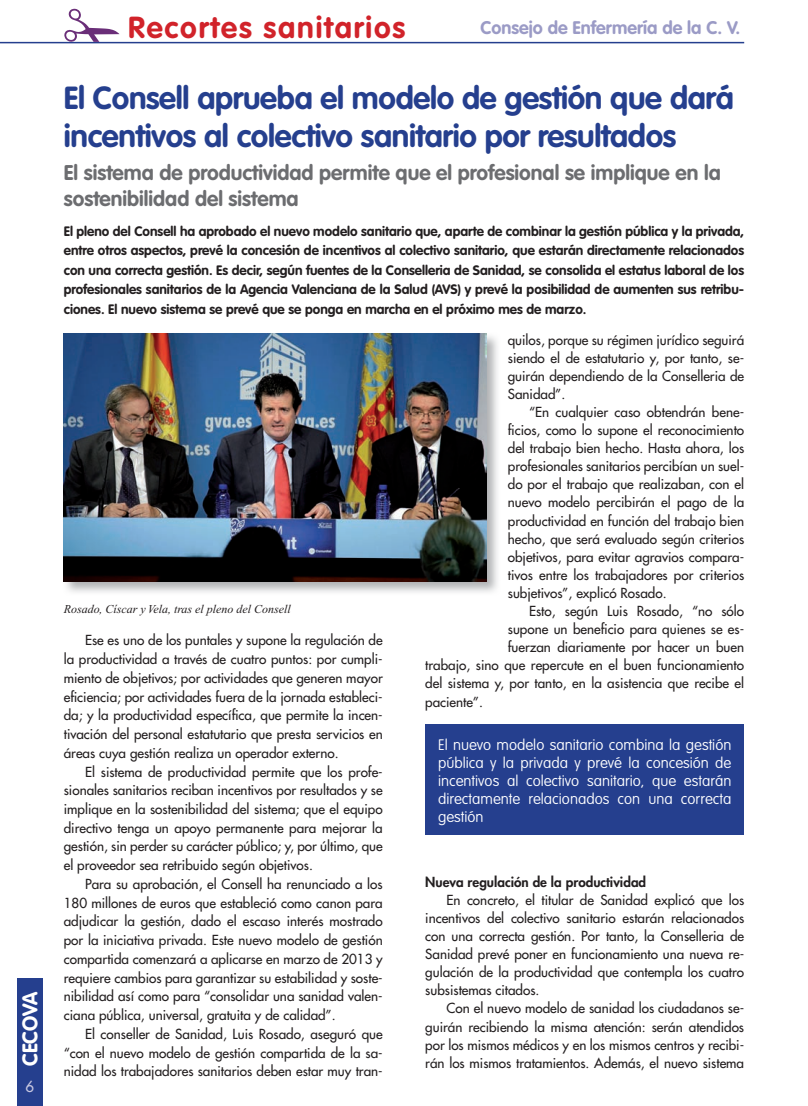
<style>
.page{position:relative;width:808px;height:1106px;background:#fff}
.page>*{position:absolute;margin:0;border:0;box-sizing:border-box;transform-origin:0 0}
.t1{font:700 31.5px/37.8px "VAG Rounded";letter-spacing:-.01em;color:#253f8e}
.t2{font:700 30px "VAG Rounded";letter-spacing:.06em;color:#d1232a}
.t3{font:700 21px/25.2px "VAG Rounded";color:#6c6d70}
.t4{font:700 21px "VAG Rounded";color:#fff}
.t5{font:700 18px "VAG Rounded";color:#9b9bc6}
.t6{font:100 15px/18px "VAG Rounded";color:#fff;text-align:justify}
.t7{font:15px "Futura";color:#c7c7e0}
.t8{font:13.5px/18.1px "Futura";color:#231f20;text-align:justify}
.t9{font:700 13.5px/19.5px "VAG Rounded";color:#231f20;text-align:justify}
.t10{font:800 13.5px "Futura";color:#231f20}
.t11{font:italic 12px "Times New Roman";color:#231f20}
</style>
<div class="page">
<div style="left:17px;top:978px;width:26px;height:128px;background:#253f8e"></div>
<div style="left:425px;top:724px;width:319px;height:111px;background:#253f8e"></div>
<hr style="left:0;top:42px;width:744px;height:1px;background:#253f8e">
<svg style="left:64px;top:9px;width:56px;height:33px"></svg>
<img style="left:63px;top:333px;width:435px;height:260px">
<img style="left:64px;top:334px;width:422px;height:247px">
<h3 class="t4" style="left:18px;top:1066px;width:76px;rotate:-90deg">CECOVA</h3>
<p class="t7" style="left:25px;top:1076px;width:10px">6</p>
<h2 class="t2" style="left:128px;top:10px;width:279px">Recortes sanitarios</h2>
<h3 class="t5" style="left:480px;top:17px;width:261px">Consejo de Enfermería de la C. V.</h3>
<h1 class="t1" style="left:64px;top:80px;width:671px">El Consell aprueba el modelo de gestión que dará incentivos al colectivo sanitario por resultados</h1>
<h3 class="t3" style="left:64px;top:161px;width:658px">El sistema de productividad permite que el profesional se implique en la sostenibilidad del sistema</h3>
<p class="t9" style="left:64px;top:222px;width:682px">El pleno del Consell ha aprobado el nuevo modelo sanitario que, aparte de combinar la gestión pública y la privada, entre otros aspectos, prevé la concesión de incentivos al colectivo sanitario, que estarán directamente relacionados con una correcta gestión. Es decir, según fuentes de la Conselleria de Sanidad, se consolida el estatus laboral de los profesionales sanitarios de la Agencia Valenciana de la Salud (AVS) y prevé la posibilidad de aumenten sus retribu&shy;ciones. El nuevo sistema se prevé que se ponga en marcha en el próximo mes de marzo.</p>
<p class="t11" style="left:64px;top:603px;width:229px">Rosado, Císcar y Vela, tras el pleno del Consell</p>
<p class="t8" style="left:64px;top:631px;width:320px;line-height:18.8px;text-indent:21px">Ese es uno de los puntales y supone la regulación de la productividad a través de cuatro puntos: por cumpli&shy;miento de objetivos; por actividades que generen mayor eficiencia; por actividades fuera de la jornada estableci&shy;da; y la productividad específica, que permite la incen&shy;tivación del personal estatutario que presta servicios en áreas cuya gestión realiza un operador externo.</p>
<p class="t8" style="left:64px;top:762px;width:320px;line-height:18.8px;text-indent:21px">El sistema de productividad permite que los profe&shy;sionales sanitarios reciban incentivos por resultados y se implique en la sostenibilidad del sistema; que el equipo directivo tenga un apoyo permanente para mejorar la gestión, sin perder su carácter público; y, por último, que el proveedor sea retribuido según objetivos.</p>
<p class="t8" style="left:64px;top:874px;width:320px;line-height:18.8px;text-indent:21px">Para su aprobación, el Consell ha renunciado a los 180 millones de euros que estableció como canon para adjudicar la gestión, dado el escaso interés mostrado por la iniciativa privada. Este nuevo modelo de gestión compartida comenzará a aplicarse en marzo de 2013 y requiere cambios para garantizar su estabilidad y soste&shy;nibilidad así como para “consolidar una sanidad valen&shy;ciana pública, universal, gratuita y de calidad”.</p>
<p class="t8" style="left:64px;top:1024px;width:320px;line-height:18.8px;text-indent:21px">El conseller de Sanidad, Luis Rosado, aseguró que “con el nuevo modelo de gestión compartida de la sa&shy;nidad los trabajadores sanitarios deben estar muy tran-</p>
<p class="t8" style="left:508px;top:330px;width:238px">quilos, porque su régimen jurídico seguirá siendo el de estatutario y, por tanto, se&shy;guirán dependiendo de la Conselleria de Sanidad”.</p>
<p class="t8" style="left:508px;top:403px;width:238px;text-indent:21px">“En cualquier caso obtendrán bene&shy;ficios, como lo supone el reconocimiento del trabajo bien hecho. Hasta ahora, los profesionales sanitarios percibían un suel&shy;do por el trabajo que realizaban, con el nuevo modelo percibirán el pago de la productividad en función del trabajo bien hecho, que será evaluado según criterios objetivos, para evitar agravios compara&shy;tivos entre los trabajadores por criterios subjetivos”, explicó Rosado.</p>
<p class="t8" style="left:529px;top:602px;width:217px">Esto, según Luis Rosado, “no sólo</p>
<p class="t8" style="left:508px;top:620px;width:238px">supone un beneficio para quienes se es-</p>
<p class="t8" style="left:508px;top:638px;width:238px">fuerzan diariamente por hacer un buen</p>
<p class="t8" style="left:425px;top:656px;width:320px">trabajo, sino que repercute en el buen funcionamiento</p>
<p class="t8" style="left:425px;top:674px;width:320px">del sistema y, por tanto, en la asistencia que recibe el</p>
<p class="t8" style="left:425px;top:692px;width:59px">paciente”.</p>
<p class="t6" style="left:438px;top:735px;width:295px">El nuevo modelo sanitario combina la gestión pública y la privada y prevé la concesión de incentivos al colectivo sanitario, que estarán directamente relacionados con una correcta gestión</p>
<p class="t10" style="left:425px;top:873px;width:222px">Nueva regulación de la productividad</p>
<p class="t8" style="left:425px;top:890px;width:320px;text-indent:21px">En concreto, el titular de Sanidad explicó que los incentivos del colectivo sanitario estarán relacionados con una correcta gestión. Por tanto, la Conselleria de Sanidad prevé poner en funcionamiento una nueva re&shy;gulación de la productividad que contempla los cuatro subsistemas citados.</p>
<p class="t8" style="left:425px;top:999px;width:320px;text-indent:21px">Con el nuevo modelo de sanidad los ciudadanos se&shy;guirán recibiendo la misma atención: serán atendidos por los mismos médicos y en los mismos centros y recibi&shy;rán los mismos tratamientos. Además, el nuevo sistema</p>
</div>
